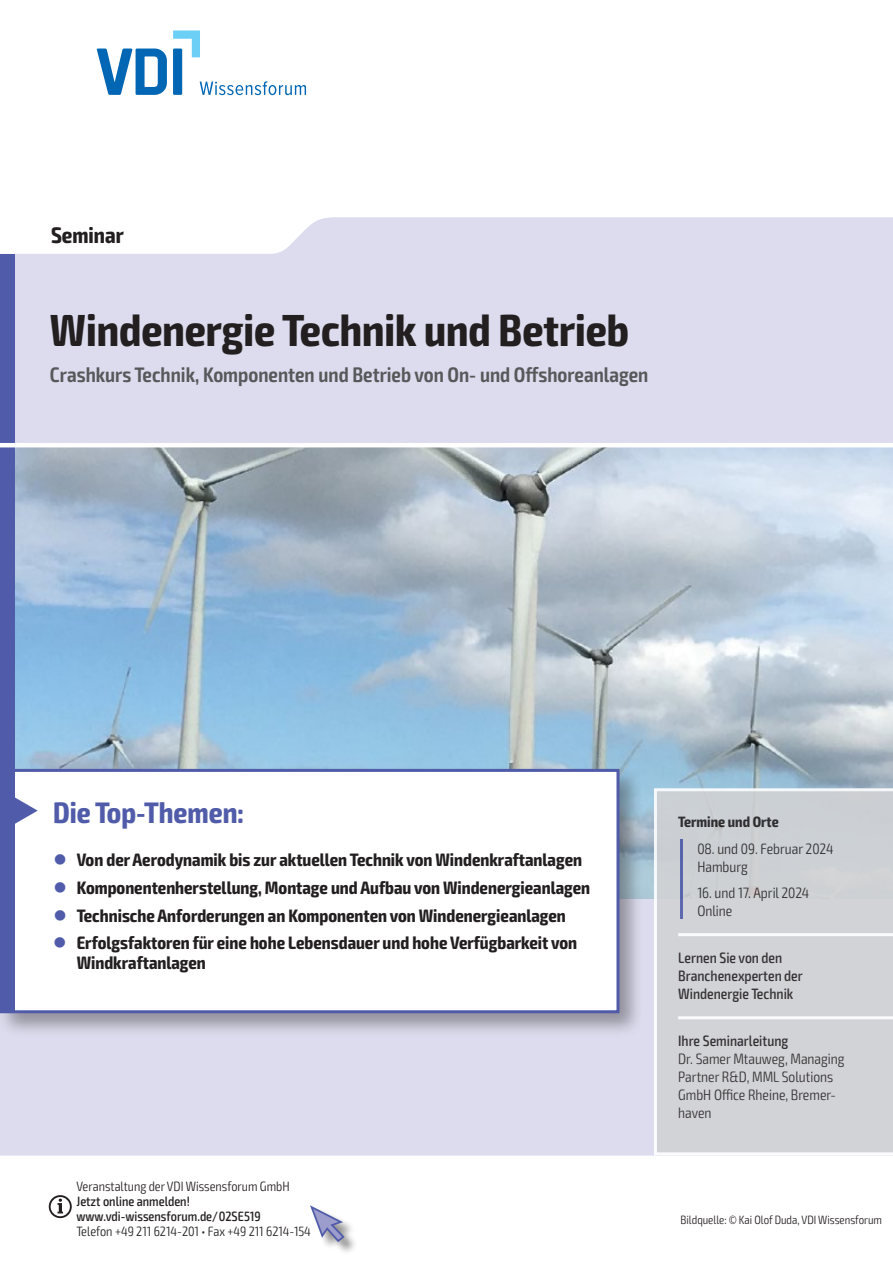
<style>
.page{position:relative;width:893px;height:1263px;background:#fff}
.page>*{position:absolute;margin:0;border:0;box-sizing:border-box;transform-origin:0 0}
.t1{font:700 condensed 45px "Exo 2";color:#231f20}
.t2{font:700 condensed 29.7px "Exo 2";color:#505ca9}
.t3{font:700 condensed 22.5px "Exo 2";color:#231f20}
.t4{font:600 condensed 21px "Exo 2";color:#57585a}
.t5{font:700 condensed 18px/19.5px "Exo 2";color:#231f20}
.t6{font:300 condensed 15px/18px "Exo 2";color:#231f20}
.t7{font:500 condensed 15px/18px "Exo 2";color:#231f20}
.t8{font:700 condensed 15px "Exo 2";color:#231f20}
.t9{font:300 condensed 13.5px "Exo 2";color:#231f20}
.t10{font:500 condensed 13.5px/15px "Exo 2";color:#231f20}
.t11{font:300 condensed 12px "Exo 2";color:#231f20}
.s1{color:#505ca9}
</style>
<div class="page">
<div style="left:0;top:217px;width:893px;height:938px;background:#dcdcee"></div>
<img style="left:14px;top:447px;width:879px;height:451px">
<div style="left:0;top:765px;width:644px;height:273px;background:#231f20;opacity:.4"></div>
<div style="left:2px;top:770px;width:616px;height:242px;background:#fff"></div>
<div style="left:3px;top:772px;width:11px;height:238px;background:#505ca9"></div>
<div style="left:0;top:769px;width:619px;height:244px;border:3px solid #505ca9"></div>
<svg style="left:14px;top:796px;width:24px;height:29px"></svg>
<div style="left:0;top:254px;width:14px;height:519px;background:#505ca9"></div>
<div style="left:311px;top:1206px;width:47px;height:49px;background:#231f20;opacity:.5"></div>
<svg style="left:310px;top:1205px;width:36px;height:38px"></svg>
<hr style="left:0;top:443px;width:893px;height:4px;background:#fff">
<div style="left:654px;top:788px;width:239px;height:367px;background:#d2d3d6"></div>
<svg style="left:49px;top:1195px;width:23px;height:23px"></svg>
<svg style="left:97px;top:30px;width:209px;height:65px"></svg>
<p class="t3" style="left:51px;top:221px;width:74px">Seminar</p>
<h1 class="t1" style="left:50px;top:303px;width:580px">Windenergie Technik und Betrieb</h1>
<p class="t4" style="left:50px;top:362px;width:600px">Crashkurs Technik, Komponenten und Betrieb von On- und Offshoreanlagen</p>
<h2 class="t2" style="left:53px;top:794px;width:192px">Die Top-Themen:</h2>
<p class="t5" style="left:53px;top:850px;width:530px"><span class="s1">●</span> Von der Aerodynamik bis zur aktuellen Technik von Windenkraftanlagen</p>
<p class="t5" style="left:53px;top:878px;width:538px"><span class="s1">●</span> Komponentenherstellung, Montage und Aufbau von Windenergieanlagen</p>
<p class="t5" style="left:53px;top:906px;width:514px"><span class="s1">●</span> Technische Anforderungen an Komponenten von Windenergieanlagen</p>
<p class="t5" style="left:77px;top:934px;width:502px;text-indent:-23px"><span class="s1">●</span> Erfolgsfaktoren für eine hohe Lebensdauer und hohe Verfügbarkeit von<br>Windkraftanlagen</p>
<p class="t9" style="left:77px;top:1178px;width:215px">Veranstaltung der VDI Wissensforum GmbH</p>
<p class="t10" style="left:77px;top:1194px;width:186px">Jetzt online anmelden! www.vdi-wissensforum.de/02SE519</p>
<p class="t9" style="left:77px;top:1223px;width:236px">Telefon +49 211 6214-201 • Fax +49 211 6214-154</p>
<p class="t8" style="left:678px;top:813px;width:102px">Termine und Orte</p>
<p class="t6" style="left:697px;top:840px;width:138px">08. und 09. Februar 2024<br>Hamburg</p>
<p class="t6" style="left:697px;top:884px;width:114px">16. und 17. April 2024<br>Online</p>
<p class="t7" style="left:678px;top:949px;width:126px">Lernen Sie von den<br>Branchenexperten der<br>Windenergie Technik</p>
<p class="t7" style="left:678px;top:1032px;width:112px">Ihre Seminarleitung</p>
<p class="t6" style="left:678px;top:1050px;width:168px">Dr. Samer Mtauweg, Managing<br>Partner R&amp;D, MML Solutions<br>GmbH Office Rheine, Bremer&shy;haven</p>
<p class="t11" style="left:681px;top:1212px;width:203px">Bildquelle: © Kai Olof Duda, VDI Wissensforum</p>
</div>
